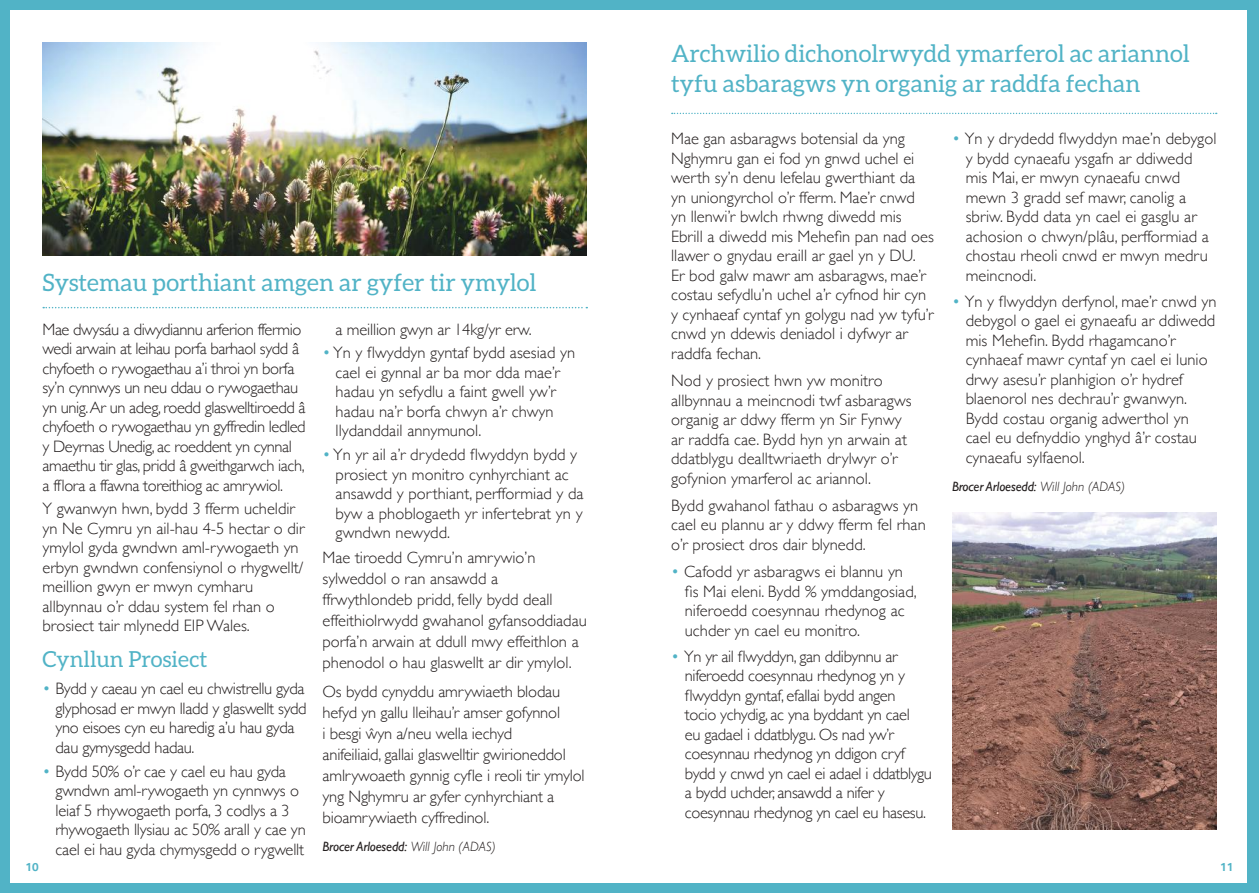
<style>
.page{position:relative;width:1259px;height:893px;background:#fff}
.page>*{position:absolute;margin:0;border:0;box-sizing:border-box;transform-origin:0 0}
.t1{font:24px/30.2px "Aleo";color:#51b3c6}
.t2{font:22.2px "Aleo";color:#51b3c6}
.t3{font:300 16.5px/19.5px "Gill Sans";color:#241f1f}
.t4{font:300 16.5px/19.5px "Gill Sans";letter-spacing:-.02em;color:#241f1f}
.t5{font:300 16.5px/19.5px "Gill Sans";letter-spacing:-.025em;color:#241f1f}
.t6{font:italic 13.5px "Gill Sans";letter-spacing:-.01em;color:#241f1f}
.t7{font:700 12px "Foco";color:#51b3c6}
.s1{color:#51b3c6}
.s2{font-weight:300}
</style>
<div class="page">
<img style="left:43px;top:43px;width:544px;height:213px">
<div style="left:0;top:0;width:10px;height:893px;background:#51b3c6"></div>
<div style="left:0;top:0;width:626px;height:10px;background:#51b3c6"></div>
<div style="left:0;top:883px;width:628px;height:10px;background:#51b3c6"></div>
<svg style="left:43px;top:307px;width:544px;height:1px"></svg>
<div style="left:615px;top:0;width:640px;height:10px;background:#51b3c6"></div>
<div style="left:615px;top:883px;width:641px;height:10px;background:#51b3c6"></div>
<div style="left:1248px;top:0;width:11px;height:893px;background:#51b3c6"></div>
<svg style="left:672px;top:113px;width:544px;height:1px"></svg>
<img style="left:952px;top:512px;width:264px;height:317px">
<h1 class="t1" style="left:43px;top:269px;width:495px">Systemau porthiant amgen ar gyfer tir ymylol</h1>
<p class="t5" style="left:43px;top:319px;width:265px">Mae dwysáu a diwydiannu arferion ffermio wedi arwain at leihau porfa barhaol sydd â chyfoeth o rywogaethau a’i throi yn borfa sy’n cynnwys un neu ddau o rywogaethau yn unig. Ar un adeg, roedd glaswelltiroedd â chyfoeth o rywogaethau yn gyffredin ledled y Deyrnas Unedig, ac roeddent yn cynnal amaethu tir glas, pridd â gweithgarwch iach, a fflora a ffawna toreithiog ac amrywiol.</p>
<p class="t3" style="left:43px;top:498px;width:263px">Y gwanwyn hwn, bydd 3 fferm ucheldir yn Ne Cymru yn ail-hau 4-5 hectar o dir ymylol gyda gwndwn aml-rywogaeth yn erbyn gwndwn confensiynol o rhygwellt/ meillion gwyn er mwyn cymharu allbynnau o’r ddau system fel rhan o brosiect tair mlynedd EIP Wales.</p>
<h2 class="t2" style="left:43px;top:647px;width:166px">Cynllun Prosiect</h2>
<p class="t4" style="left:56px;top:678px;width:253px;text-indent:-13px"><span class="s1">•</span> Bydd y caeau yn cael eu chwistrellu gyda glyphosad er mwyn lladd y glaswellt sydd yno eisoes cyn eu haredig a’u hau gyda dau gymysgedd hadau.</p>
<p class="t3" style="left:56px;top:761px;width:252px;text-indent:-13px"><span class="s1">•</span> Bydd 50% o’r cae y cael eu hau gyda gwndwn aml-rywogaeth yn cynnwys o leiaf 5 rhywogaeth porfa, 3 codlys a 3 rhywogaeth llysiau ac 50% arall y cae yn cael ei hau gyda chymysgedd o rygwellt</p>
<p class="t3" style="left:335px;top:319px;width:198px">a meillion gwyn ar 14kg/yr erw.</p>
<p class="t3" style="left:335px;top:342px;width:241px;text-indent:-13px"><span class="s1">•</span> Yn y flwyddyn gyntaf bydd asesiad yn cael ei gynnal ar ba mor dda mae’r hadau yn sefydlu a faint gwell yw’r hadau na’r borfa chwyn a’r chwyn llydanddail annymunol.</p>
<p class="t3" style="left:335px;top:444px;width:249px;text-indent:-13px"><span class="s1">•</span> Yn yr ail a’r drydedd flwyddyn bydd y prosiect yn monitro cynhyrchiant ac ansawdd y porthiant, perfformiad y da byw a phoblogaeth yr infertebrat yn y gwndwn newydd.</p>
<p class="t3" style="left:322px;top:547px;width:266px;line-height:21px">Mae tiroedd Cymru’n amrywio’n sylweddol o ran ansawdd a ffrwythlondeb pridd, felly bydd deall effeithiolrwydd gwahanol gyfansoddiadau porfa’n arwain at ddull mwy effeithlon a phenodol o hau glaswellt ar dir ymylol.</p>
<p class="t3" style="left:322px;top:680px;width:263px;line-height:21px">Os bydd cynyddu amrywiaeth blodau hefyd yn gallu lleihau’r amser gofynnol<br>i besgi ŵyn a/neu wella iechyd<br>anifeiliaid, gallai glaswelltir gwirioneddol amlrywoaeth gynnig cyfle i reoli tir ymylol yng Nghymru ar gyfer cynhyrchiant a bioamrywiaeth cyffredinol.</p>
<p class="t6" style="left:322px;top:839px;width:175px">Brocer Arloesedd: <span class="s2">Will John (ADAS)</span></p>
<h1 class="t1" style="left:671px;top:39px;width:520px">Archwilio dichonolrwydd ymarferol ac ariannol tyfu asbaragws yn organig ar raddfa fechan</h1>
<p class="t3" style="left:671px;top:128px;width:264px">Mae gan asbaragws botensial da yng Nghymru gan ei fod yn gnwd uchel ei werth sy’n denu lefelau gwerthiant da yn uniongyrchol o’r fferm. Mae’r cnwd yn llenwi’r bwlch rhwng diwedd mis Ebrill a diwedd mis Mehefin pan nad oes llawer o gnydau eraill ar gael yn y DU.<br>Er bod galw mawr am asbaragws, mae’r costau sefydlu’n uchel a’r cyfnod hir cyn y cynhaeaf cyntaf yn golygu nad yw tyfu’r cnwd yn ddewis deniadol i dyfwyr ar raddfa fechan.</p>
<p class="t3" style="left:671px;top:370px;width:242px">Nod y prosiect hwn yw monitro allbynnau a meincnodi twf asbaragws organig ar ddwy fferm yn Sir Fynwy ar raddfa cae. Bydd hyn yn arwain at ddatblygu dealltwriaeth drylwyr o’r gofynion ymarferol ac ariannol.</p>
<p class="t3" style="left:671px;top:495px;width:256px">Bydd gwahanol fathau o asbaragws yn cael eu plannu ar y ddwy fferm fel rhan o’r prosiect dros dair blynedd.</p>
<p class="t3" style="left:685px;top:561px;width:233px;text-indent:-14px"><span class="s1">•</span> Cafodd yr asbaragws ei blannu yn fis Mai eleni. Bydd % ymddangosiad, niferoedd coesynnau rhedynog ac uchder yn cael eu monitro.</p>
<p class="t4" style="left:685px;top:646px;width:249px;text-indent:-14px"><span class="s1">•</span> Yn yr ail flwyddyn, gan ddibynnu ar niferoedd coesynnau rhedynog yn y flwyddyn gyntaf, efallai bydd angen<br>tocio ychydig, ac yna byddant yn cael<br>eu gadael i ddatblygu. Os nad yw’r coesynnau rhedynog yn ddigon cryf bydd y cnwd yn cael ei adael i ddatblygu a bydd uchder, ansawdd a nifer y coesynnau rhedynog yn cael eu hasesu.</p>
<p class="t3" style="left:965px;top:128px;width:252px;text-indent:-14px"><span class="s1">•</span> Yn y drydedd flwyddyn mae’n debygol y bydd cynaeafu ysgafn ar ddiwedd mis Mai, er mwyn cynaeafu cnwd mewn 3 gradd sef mawr, canolig a sbriw. Bydd data yn cael ei gasglu ar achosion o chwyn/plâu, perfformiad a chostau rheoli cnwd er mwyn medru meincnodi.</p>
<p class="t3" style="left:965px;top:291px;width:252px;text-indent:-14px"><span class="s1">•</span> Yn y flwyddyn derfynol, mae’r cnwd yn debygol o gael ei gynaeafu ar ddiwedd mis Mehefin. Bydd rhagamcano’r cynhaeaf mawr cyntaf yn cael ei lunio drwy asesu’r planhigion o’r hydref blaenorol nes dechrau’r gwanwyn.<br>Bydd costau organig adwerthol yn cael eu defnyddio ynghyd â’r costau cynaeafu sylfaenol.</p>
<p class="t6" style="left:952px;top:478px;width:175px">Brocer Arloesedd: <span class="s2">Will John (ADAS)</span></p>
<p class="t7" style="left:26px;top:859px;width:15px">10</p>
<p class="t7" style="left:1220px;top:859px;width:15px">11</p>
</div>
